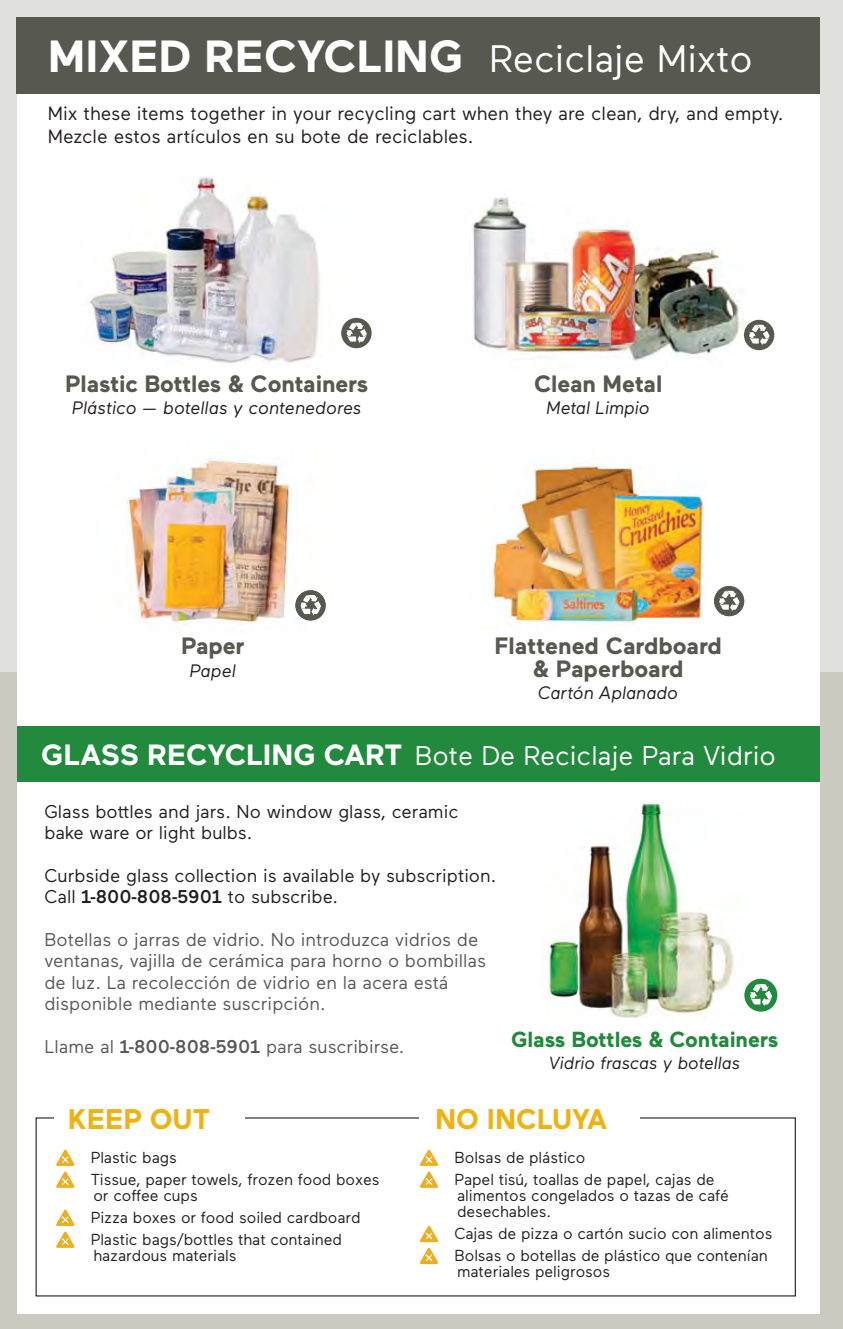
<style>
.page{position:relative;width:843px;height:1329px;background:#fff}
.page>*{position:absolute;margin:0;border:0;box-sizing:border-box;transform-origin:0 0}
.t1{font:700 45px "Maax";color:#fff}
.t2{font:700 28.35px "Maax";color:#eeb211}
.t3{font:27px "Maax";color:#fff}
.t4{font:700 23.62px/22.5px "Maax";letter-spacing:-.005em;color:#57584f;text-align:center}
.t5{font:700 21.82px "Maax";letter-spacing:-.005em;color:#218a3c}
.t6{font:19.12px/22.9px "Maax";color:#231f20}
.t7{font:18.45px/21.4px "Maax";color:#58595b}
.t8{font:18.45px/21.4px "Maax";color:#231f20}
.t9{font:italic 18px "Maax";letter-spacing:-.005em;color:#231f20}
.t10{font:italic 17.55px "Maax";color:#231f20}
.t11{font:15.97px/21.8px "Maax";letter-spacing:-.005em;color:#231f20}
.s1{font-weight:400;font-size:38.25px}
.s2{font-weight:700;font-size:29.25px}
.s3{font-weight:500}
</style>
<div class="page">
<div style="left:0;top:655px;width:842px;height:673px;background:#cacac1"></div>
<div style="left:0;top:0;width:842px;height:671px;background:#e0e1dc"></div>
<div style="left:17px;top:17px;width:802px;height:1296px;background:#fff"></div>
<div style="left:16px;top:17px;width:803px;height:76px;background:#57584f"></div>
<div style="left:17px;top:726px;width:802px;height:56px;background:#218a3c"></div>
<img style="left:492px;top:197px;width:18px;height:10px">
<img style="left:126px;top:459px;width:188px;height:168px">
<img style="left:295px;top:590px;width:31px;height:30px">
<img style="left:300px;top:595px;width:21px;height:20px">
<div style="left:713px;top:586px;width:31px;height:30px;background:#57584f;border-radius:50%"></div>
<svg style="left:718px;top:590px;width:21px;height:21px"></svg>
<img style="left:487px;top:463px;width:219px;height:163px">
<div style="left:744px;top:978px;width:33px;height:33px;background:#218a3c;border-radius:50%"></div>
<svg style="left:750px;top:984px;width:22px;height:22px"></svg>
<img style="left:541px;top:800px;width:193px;height:218px">
<img style="left:90px;top:176px;width:259px;height:187px">
<div style="left:341px;top:318px;width:30px;height:30px;background:#57584f;border-radius:50%"></div>
<svg style="left:346px;top:323px;width:21px;height:20px"></svg>
<div style="left:743px;top:320px;width:31px;height:30px;background:#57584f;border-radius:50%"></div>
<svg style="left:56px;top:1149px;width:19px;height:16px"></svg>
<svg style="left:56px;top:1171px;width:19px;height:16px"></svg>
<svg style="left:56px;top:1209px;width:19px;height:16px"></svg>
<svg style="left:56px;top:1231px;width:19px;height:16px"></svg>
<svg style="left:419px;top:1149px;width:19px;height:16px"></svg>
<svg style="left:419px;top:1171px;width:19px;height:16px"></svg>
<svg style="left:419px;top:1226px;width:19px;height:38px"></svg>
<img style="left:659px;top:249px;width:85px;height:107px">
<svg style="left:743px;top:325px;width:26px;height:20px"></svg>
<img style="left:498px;top:225px;width:161px;height:136px">
<img style="left:472px;top:207px;width:62px;height:142px">
<h1 class="t1" style="left:48px;top:30px;width:706px">MIXED RECYCLING <span class="s1">Reciclaje Mixto</span></h1>
<p class="t6" style="left:48px;top:104px;width:737px">Mix these items together in your recycling cart when they are clean, dry, and empty.<br>Mezcle estos artículos en su bote de reciclables.</p>
<h3 class="t4" style="left:65px;top:372px;width:304px">Plastic Bottles &amp; Containers</h3>
<p class="t9" style="left:72px;top:397px;width:291px">Plástico — botellas y contenedores</p>
<h3 class="t4" style="left:181px;top:635px;width:65px">Paper</h3>
<p class="t9" style="left:190px;top:660px;width:47px">Papel</p>
<h3 class="t4" style="left:534px;top:372px;width:130px">Clean Metal</h3>
<p class="t9" style="left:546px;top:397px;width:105px">Metal Limpio</p>
<h3 class="t4" style="left:494px;top:635px;width:229px">Flattened Cardboard &amp; Paperboard</h3>
<p class="t9" style="left:538px;top:682px;width:141px">Cartón Aplanado</p>
<h3 class="t3" style="left:41px;top:746px;width:736px"><span class="s2">GLASS RECYCLING CART</span> Bote De Reciclaje Para Vidrio</h3>
<p class="t8" style="left:44px;top:802px;width:415px">Glass bottles and jars. No window glass, ceramic bake ware or light bulbs.</p>
<p class="t8" style="left:44px;top:866px;width:453px">Curbside glass collection is available by subscription.<br>Call <span class="s3">1-800-808-5901</span> to subscribe.</p>
<p class="t7" style="left:44px;top:930px;width:443px">Botellas o jarras de vidrio. No introduzca vidrios de ventanas, vajilla de cerámica para horno o bombillas de luz. La recolección de vidrio en la acera está disponible mediante suscripción.</p>
<p class="t7" style="left:44px;top:1037px;width:361px">Llame al <span class="s3">1-800-808-5901</span> para suscribirse.</p>
<h3 class="t5" style="left:511px;top:1026px;width:268px">Glass Bottles &amp; Containers</h3>
<p class="t10" style="left:549px;top:1052px;width:193px">Vidrio frascas y botellas</p>
<h2 class="t2" style="left:68px;top:1102px;width:144px">KEEP OUT</h2>
<h2 class="t2" style="left:435px;top:1102px;width:173px">NO INCLUYA</h2>
<p class="t11" style="left:91px;top:1147px;width:290px">Plastic bags<br>Tissue, paper towels, frozen food boxes</p>
<p class="t11" style="left:91px;top:1185px;width:271px">or coffee cups<br>Pizza boxes or food soiled cardboard<br>Plastic bags/bottles that contained</p>
<p class="t11" style="left:93px;top:1245px;width:145px">hazardous materials</p>
<p class="t11" style="left:454px;top:1147px;width:261px">Bolsas de plástico<br>Papel tisú, toallas de papel, cajas de</p>
<p class="t11" style="left:457px;top:1188px;width:273px;line-height:16.2px">alimentos congelados o tazas de café desechables.</p>
<p class="t11" style="left:454px;top:1223px;width:319px">Cajas de pizza o cartón sucio con alimentos<br>Bolsas o botellas de plástico que contenían</p>
<p class="t11" style="left:457px;top:1261px;width:154px">materiales peligrosos</p>
</div>
